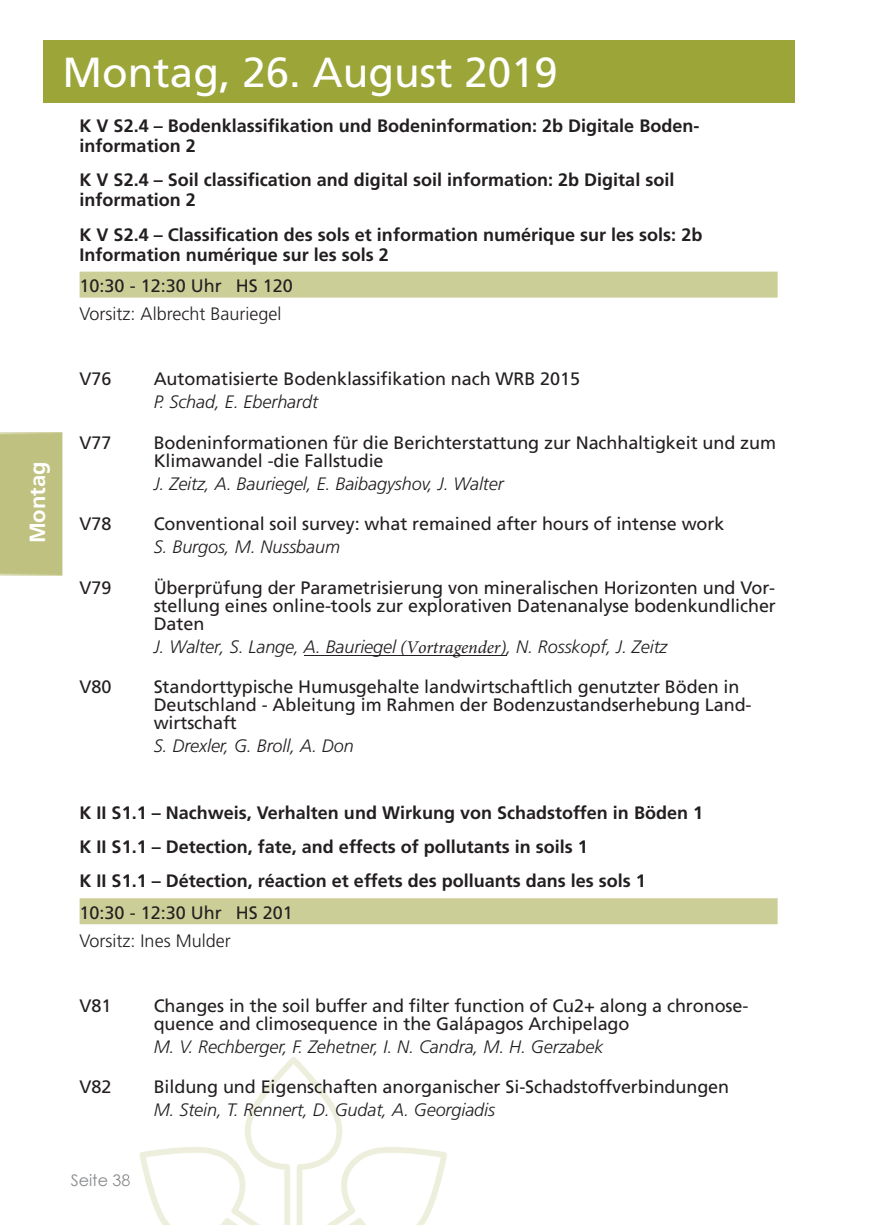
<style>
.page{position:relative;width:874px;height:1225px;background:#fff}
.page>*{position:absolute;margin:0;border:0;box-sizing:border-box;transform-origin:0 0}
.t1{font:42px "Frutiger LT";color:#fff}
.t2{font:700 22px "Frutiger LT";color:#fff}
.t3{font:18px/18px "Frutiger LT";letter-spacing:-.005em;color:#231f20}
.t4{font:700 18px/20px "Frutiger LT";color:#231f20}
.t5{font:italic 300 18px "Frutiger LT";letter-spacing:-.005em;color:#231f20}
.t6{font:300 18px "Frutiger LT";color:#231f20}
.t7{font:16px "Century Gothic";color:#87898c}
.s1{font-family:"Minion Pro";font-weight:400}
</style>
<div class="page">
<div style="left:43px;top:40px;width:751px;height:62px;background:#9ba538"></div>
<img style="left:125px;top:1057px;width:322px;height:168px">
<svg style="left:125px;top:1174px;width:5px;height:12px"></svg>
<div style="left:0;top:432px;width:62px;height:143px;background:#bfc180"></div>
<div style="left:80px;top:272px;width:697px;height:26px;background:#ccce98"></div>
<div style="left:80px;top:898px;width:697px;height:26px;background:#ccce98"></div>
<hr style="left:304px;top:655px;width:202px;height:1px;background:#231f20">
<h1 class="t1" style="left:63px;top:47px;width:496px">Montag, 26. August 2019</h1>
<p class="t4" style="left:80px;top:116px;width:621px">K V S2.4 – Bodenklassifikation und Bodeninformation: 2b Digitale Boden&shy;information 2</p>
<p class="t4" style="left:80px;top:170px;width:596px">K V S2.4 – Soil classification and digital soil information: 2b Digital soil information 2</p>
<p class="t4" style="left:80px;top:224px;width:624px">K V S2.4 – Classification des sols et information numérique sur les sols: 2b<br>Information numérique sur les sols 2</p>
<p class="t3" style="left:80px;top:277px;width:214px">10:30 - 12:30 Uhr HS 120</p>
<p class="t6" style="left:80px;top:304px;width:203px">Vorsitz: Albrecht Bauriegel</p>
<p class="t2" style="left:25px;top:543px;width:83px;rotate:-90deg">Montag</p>
<p class="t3" style="left:80px;top:370px;width:33px">V76</p>
<p class="t3" style="left:154px;top:370px;width:427px">Automatisierte Bodenklassifikation nach WRB 2015</p>
<p class="t5" style="left:154px;top:391px;width:166px">P. Schad, E. Eberhardt</p>
<p class="t3" style="left:80px;top:433px;width:33px">V77</p>
<p class="t3" style="left:154px;top:433px;width:623px">Bodeninformationen für die Berichterstattung zur Nachhaltigkeit und zum<br>Klimawandel -die Fallstudie</p>
<p class="t5" style="left:154px;top:473px;width:351px">J. Zeitz, A. Bauriegel, E. Baibagyshov, J. Walter</p>
<p class="t3" style="left:80px;top:515px;width:33px">V78</p>
<p class="t3" style="left:154px;top:515px;width:572px">Conventional soil survey: what remained after hours of intense work</p>
<p class="t5" style="left:154px;top:536px;width:188px">S. Burgos, M. Nussbaum</p>
<p class="t3" style="left:80px;top:578px;width:33px">V79</p>
<p class="t3" style="left:154px;top:578px;width:623px;text-align:justify">Überprüfung der Parametrisierung von mineralischen Horizonten und Vor&shy;stellung eines online-tools zur explorativen Datenanalyse bodenkundlicher Daten</p>
<p class="t5" style="left:154px;top:636px;width:515px">J. Walter, S. Lange, A. Bauriegel <span class="s1">(Vortragender)</span>, N. Rosskopf, J. Zeitz</p>
<p class="t3" style="left:80px;top:678px;width:33px">V80</p>
<p class="t3" style="left:154px;top:678px;width:599px">Standorttypische Humusgehalte landwirtschaftlich genutzter Böden in<br>Deutschland - Ableitung im Rahmen der Bodenzustandserhebung Land&shy;wirtschaft</p>
<p class="t5" style="left:154px;top:735px;width:201px">S. Drexler, G. Broll, A. Don</p>
<p class="t4" style="left:80px;top:795px;width:624px;line-height:34.2px">K II S1.1 – Nachweis, Verhalten und Wirkung von Schadstoffen in Böden 1<br>K II S1.1 – Detection, fate, and effects of pollutants in soils 1<br>K II S1.1 – Détection, réaction et effets des polluants dans les sols 1</p>
<p class="t3" style="left:80px;top:903px;width:214px">10:30 - 12:30 Uhr HS 201</p>
<p class="t6" style="left:80px;top:930px;width:153px">Vorsitz: Ines Mulder</p>
<p class="t3" style="left:80px;top:996px;width:33px">V81</p>
<p class="t3" style="left:154px;top:996px;width:596px">Changes in the soil buffer and filter function of Cu2+ along a chronose&shy;quence and climosequence in the Galápagos Archipelago</p>
<p class="t5" style="left:154px;top:1036px;width:451px">M. V. Rechberger, F. Zehetner, I. N. Candra, M. H. Gerzabek</p>
<p class="t3" style="left:80px;top:1078px;width:33px">V82</p>
<p class="t3" style="left:154px;top:1078px;width:576px">Bildung und Eigenschaften anorganischer Si-Schadstoffverbindungen</p>
<p class="t5" style="left:154px;top:1099px;width:343px">M. Stein, T. Rennert, D. Gudat, A. Georgiadis</p>
<p class="t7" style="left:71px;top:1170px;width:61px">Seite 38</p>
</div>
